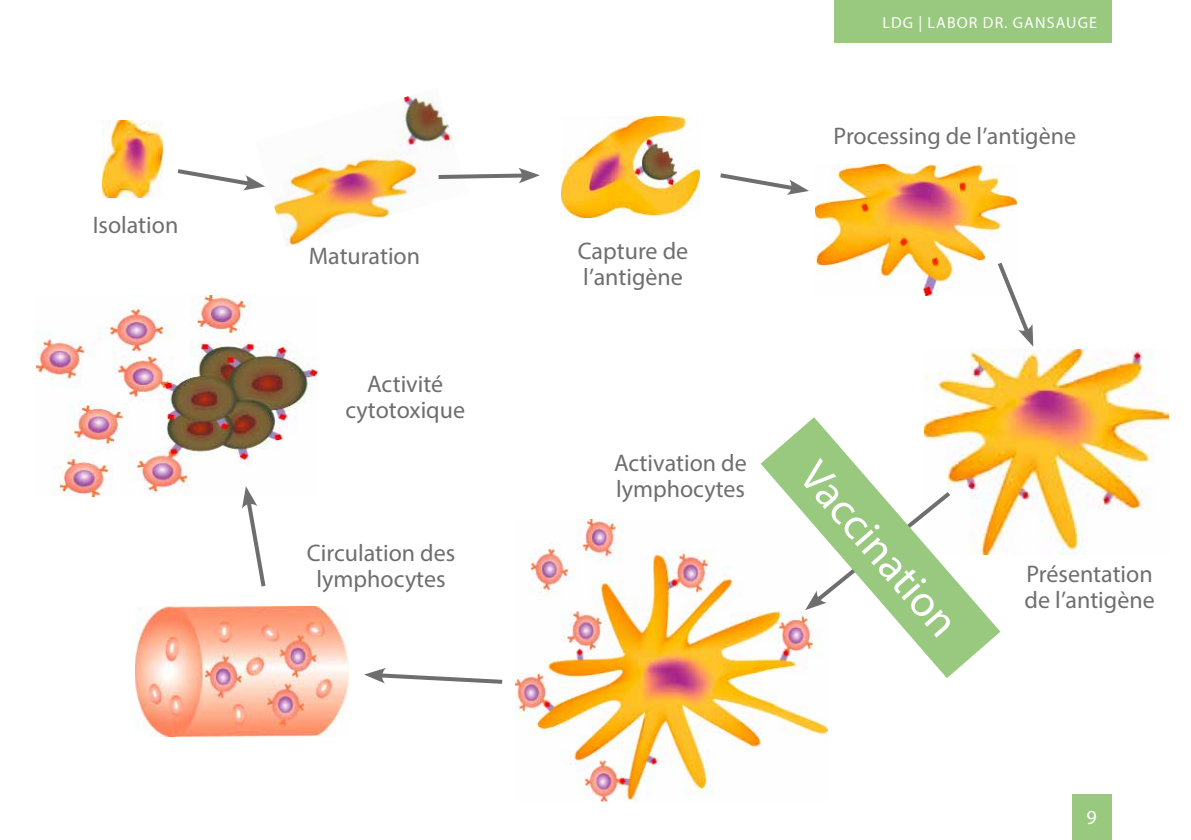
<style>
.page{position:relative;width:1191px;height:840px;background:#fff}
.page>*{position:absolute;margin:0;border:0;box-sizing:border-box;transform-origin:0 0}
.t1{font:44.6px "Myriad Pro";color:#fff}
.t2{font:24px/26px "Myriad Pro";color:#6e6e6e}
.t3{font:20px "Myriad Pro";color:#fff}
.t4{font:16px "Myriad Pro";letter-spacing:.07em;color:#fff}
</style>
<div class="page">
<div style="left:833px;top:0;width:278px;height:43px;background:#98c97f"></div>
<div style="left:1071px;top:794px;width:40px;height:45px;background:#98c97f"></div>
<img style="left:102px;top:120px;width:61px;height:77px">
<img style="left:274px;top:93px;width:180px;height:153px">
<img style="left:561px;top:117px;width:139px;height:100px">
<img style="left:815px;top:164px;width:201px;height:131px">
<img style="left:924px;top:349px;width:244px;height:205px">
<img style="left:515px;top:519px;width:312px;height:282px">
<img style="left:136px;top:606px;width:213px;height:130px">
<img style="left:36px;top:295px;width:281px;height:201px">
<svg style="left:177px;top:169px;width:88px;height:21px"></svg>
<svg style="left:434px;top:168px;width:106px;height:15px"></svg>
<svg style="left:364px;top:668px;width:139px;height:16px"></svg>
<svg style="left:720px;top:173px;width:89px;height:22px"></svg>
<svg style="left:994px;top:258px;width:39px;height:88px"></svg>
<svg style="left:242px;top:486px;width:26px;height:101px"></svg>
<svg style="left:758px;top:415px;width:244px;height:265px"></svg>
<p class="t2" style="left:93px;top:211px;width:87px">Isolation</p>
<p class="t2" style="left:309px;top:243px;width:113px">Maturation</p>
<p class="t2" style="left:345px;top:370px;width:121px;text-align:center">Activité cytotoxique</p>
<p class="t2" style="left:307px;top:539px;width:150px;text-align:center">Circulation des lymphocytes</p>
<p class="t2" style="left:578px;top:237px;width:112px">Capture de l’antigène</p>
<p class="t4" style="left:882px;top:13px;width:216px">LDG | LABOR DR. GANSAUGE</p>
<p class="t2" style="left:833px;top:123px;width:244px">Processing de l’antigène</p>
<p class="t2" style="left:614px;top:449px;width:134px">Activation de lymphocytes</p>
<h1 class="t1" style="left:829px;top:449px;width:217px;rotate:49deg">Vaccination</h1>
<p class="t2" style="left:1024px;top:560px;width:132px">Présentation de l’antigène</p>
<p class="t3" style="left:1086px;top:804px;width:12px">9</p>
</div>
